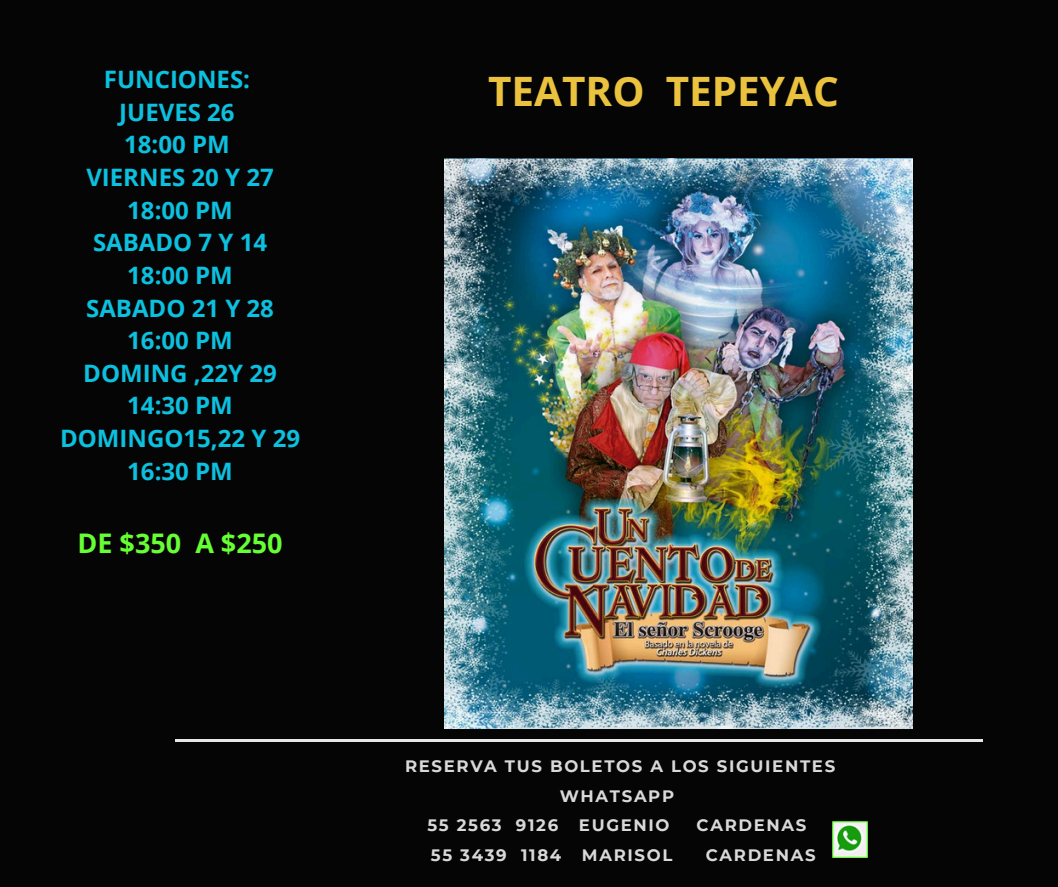
<style>
.page{position:relative;width:1058px;height:887px;background:#fff}
.page>*{position:absolute;margin:0;border:0;box-sizing:border-box;transform-origin:0 0}
.t1{font:700 40.5px "Open Sans";color:#eac23e}
.t2{font:700 27px "Open Sans";color:#6f3}
.t3{font:700 24px/32.7px "Open Sans";color:#0cc0df;text-align:center}
.t4{font:700 16.5px/29.7px "Montserrat";letter-spacing:.1em;color:#d9d9d9;text-align:center}
</style>
<div class="page">
<div style="left:0;top:0;width:1058px;height:886px;background:#050505"></div>
<hr style="left:176px;top:739px;width:806px;height:3px;background:#e7e7e7">
<img style="left:832px;top:821px;width:35px;height:36px">
<img style="left:444px;top:158px;width:468px;height:570px">
<p class="t3" style="left:60px;top:62px;width:241px">FUNCIONES:<br>JUEVES 26<br>18:00 PM<br>VIERNES 20 Y 27<br>18:00 PM<br>SABADO 7 Y 14<br>18:00 PM<br>SABADO 21 Y 28<br>16:00 PM<br>DOMING ,22Y 29<br>14:30 PM<br>DOMINGO15,22 Y 29<br>16:30 PM</p>
<p class="t2" style="left:77px;top:524px;width:206px">DE $350 A $250</p>
<p class="t1" style="left:488px;top:63px;width:352px">TEATRO TEPEYAC</p>
<h3 class="t4" style="left:405px;top:751px;width:431px">RESERVA TUS BOLETOS A LOS SIGUIENTES<br>WHATSAPP</h3>
<h2 class="t4" style="left:427px;top:810px;width:132px">55 2563 9126</h2>
<h2 class="t4" style="left:579px;top:810px;width:92px">EUGENIO</h2>
<h2 class="t4" style="left:696px;top:810px;width:111px">CARDENAS</h2>
<h1 class="t4" style="left:431px;top:840px;width:132px">55 3439 1184</h1>
<h1 class="t4" style="left:582px;top:840px;width:92px">MARISOL</h1>
<h1 class="t4" style="left:705px;top:840px;width:111px">CARDENAS</h1>
</div>
